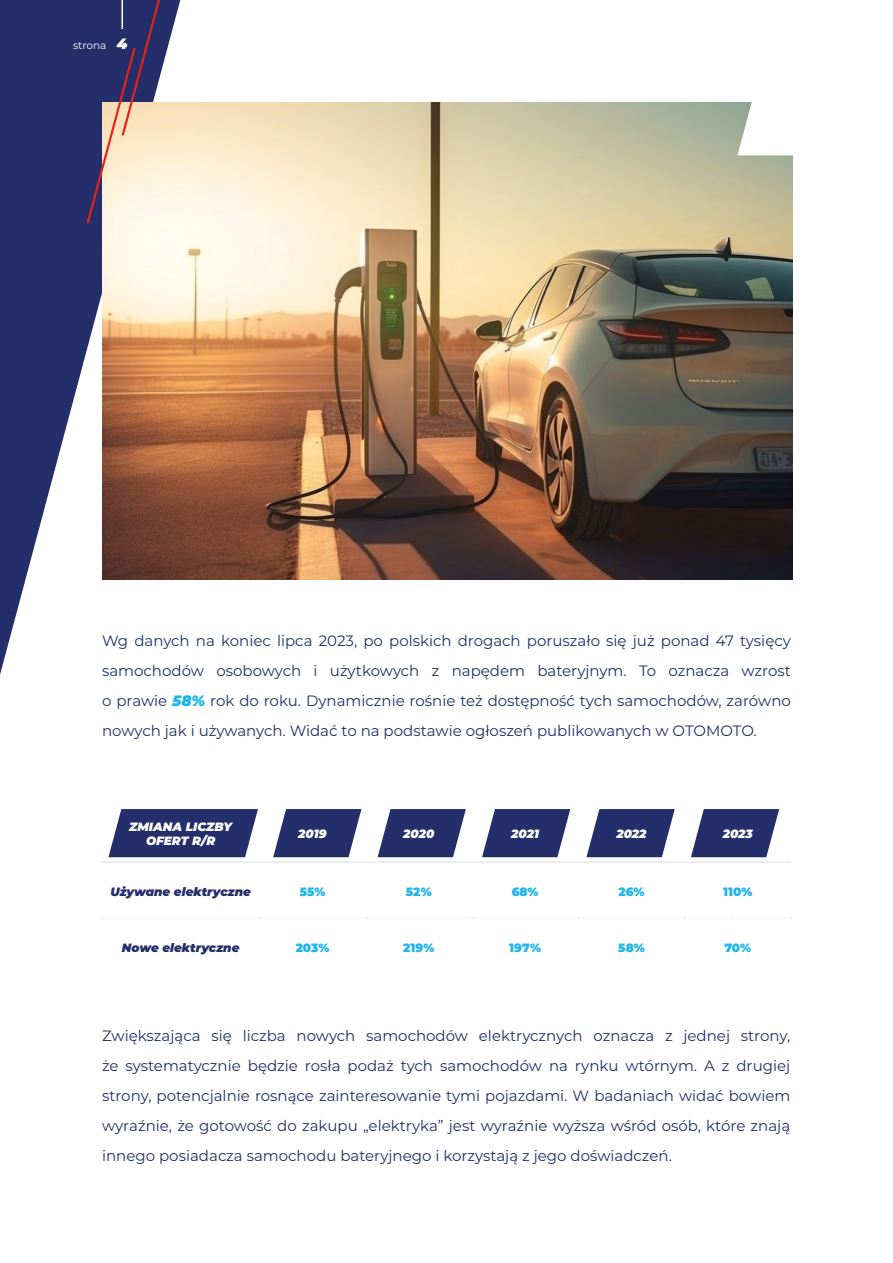
<style>
.page{position:relative;width:893px;height:1263px;background:#fff}
.page>*{position:absolute;margin:0;border:0;box-sizing:border-box;transform-origin:0 0}
.t1{font:15px/30px "Montserrat";color:#232e6a;text-align:justify}
.t2{font:italic 900 12px/14.4px "Montserrat";color:#fff;text-align:center}
.t3{font:900 12px "Montserrat";color:#21b5ea}
.t4{font:italic 900 12px "Montserrat";color:#232e6a}
.t5{font:10.5px "Montserrat";color:#fff}
.s1{font-weight:900;font-style:italic;font-size:15px}
.s2{font-weight:900;font-style:italic;color:#21b5ea}
</style>
<div class="page">
<svg style="left:108px;top:809px;width:150px;height:48px;background:#364077"></svg>
<svg style="left:273px;top:809px;width:88px;height:48px;background:#424c7f"></svg>
<svg style="left:378px;top:809px;width:88px;height:48px;background:#424c7f"></svg>
<svg style="left:482px;top:809px;width:88px;height:48px;background:#424c7f"></svg>
<svg style="left:586px;top:809px;width:89px;height:48px;background:#444e80"></svg>
<svg style="left:691px;top:809px;width:88px;height:48px;background:#424c7f"></svg>
<svg style="left:103px;top:917px;width:688px;height:2px"></svg>
<hr style="left:102px;top:861px;width:157px;height:2px;background:#e3e9ec">
<hr style="left:259px;top:861px;width:107px;height:2px;background:#e3e9ec">
<hr style="left:366px;top:861px;width:106px;height:2px;background:#e3e9ec">
<hr style="left:472px;top:861px;width:106px;height:2px;background:#e3e9ec">
<hr style="left:578px;top:861px;width:107px;height:2px;background:#e3e9ec">
<hr style="left:685px;top:861px;width:106px;height:2px;background:#e3e9ec">
<svg style="left:0;top:0;width:180px;height:675px;fill:#232e6a"></svg>
<img style="left:102px;top:102px;width:690px;height:477px">
<svg style="left:737px;top:102px;width:55px;height:53px"></svg>
<svg style="left:86px;top:0;width:74px;height:223px;background:#867d91"></svg>
<hr style="left:121px;top:0;width:2px;height:29px;background:#fff">
<p class="t5" style="left:73px;top:38px;width:56px">strona <span class="s1">4</span></p>
<p class="t1" style="left:102px;top:625px;width:690px">Wg danych na koniec lipca 2023, po polskich drogach poruszało się już ponad 47 tysięcy samochodów osobowych i użytkowych z napędem bateryjnym. To oznacza wzrost o prawie <span class="s2">58%</span> rok do roku. Dynamicznie rośnie też dostępność tych samochodów, zarówno nowych jak i używanych. Widać to na podstawie ogłoszeń publikowanych w OTOMOTO.</p>
<p class="t2" style="left:129px;top:819px;width:104px">ZMIANA LICZBY<br>OFERT R/R</p>
<p class="t2" style="left:298px;top:826px;width:30px">2019</p>
<p class="t2" style="left:403px;top:826px;width:33px">2020</p>
<p class="t2" style="left:511px;top:826px;width:29px">2021</p>
<p class="t2" style="left:616px;top:826px;width:32px">2022</p>
<p class="t2" style="left:723px;top:826px;width:32px">2023</p>
<p class="t4" style="left:110px;top:883px;width:142px">Używane elektryczne</p>
<p class="t3" style="left:300px;top:883px;width:27px">55%</p>
<p class="t3" style="left:406px;top:883px;width:27px">52%</p>
<p class="t3" style="left:512px;top:883px;width:28px">68%</p>
<p class="t3" style="left:618px;top:883px;width:27px">26%</p>
<p class="t3" style="left:723px;top:883px;width:31px">110%</p>
<p class="t4" style="left:122px;top:938px;width:119px">Nowe elektryczne</p>
<p class="t3" style="left:296px;top:938px;width:35px">203%</p>
<p class="t3" style="left:403px;top:938px;width:33px">219%</p>
<p class="t3" style="left:509px;top:938px;width:33px">197%</p>
<p class="t3" style="left:618px;top:938px;width:28px">58%</p>
<p class="t3" style="left:724px;top:938px;width:28px">70%</p>
<p class="t1" style="left:102px;top:1020px;width:690px">Zwiększająca się liczba nowych samochodów elektrycznych oznacza z jednej strony, że systematycznie będzie rosła podaż tych samochodów na rynku wtórnym. A z drugiej strony, potencjalnie rosnące zainteresowanie tymi pojazdami. W badaniach widać bowiem wyraźnie, że gotowość do zakupu „elektryka” jest wyraźnie wyższa wśród osób, które znają innego posiadacza samochodu bateryjnego i korzystają z jego doświadczeń.</p>
</div>
